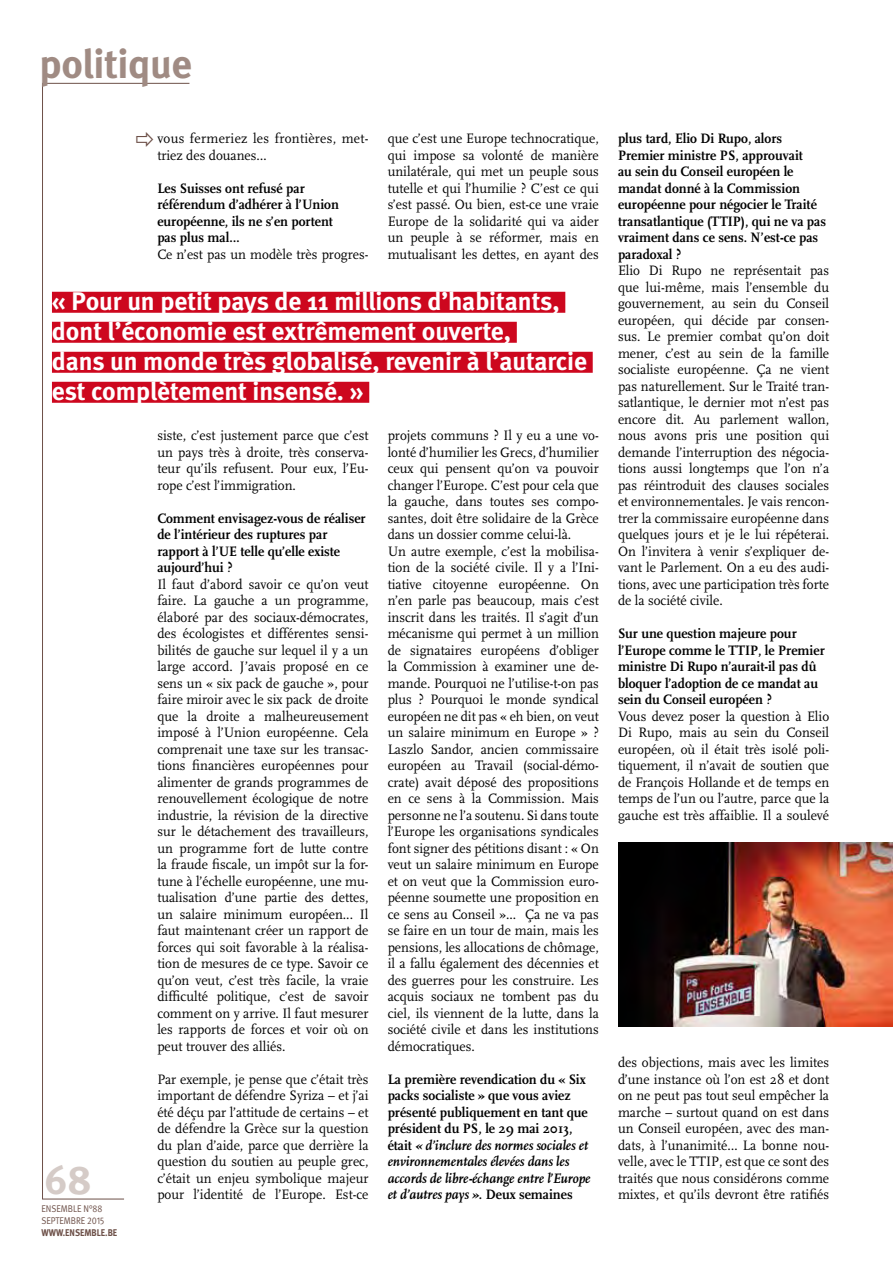
<style>
.page{position:relative;width:893px;height:1263px;background:#fff}
.page>*{position:absolute;margin:0;border:0;box-sizing:border-box;transform-origin:0 0}
.t1{font:700 40.5px "Meta";letter-spacing:-.01em;color:#a08b83}
.t2{font:40.5px "Meta Bold Expert";color:#d5cbc7}
.t3{font:700 25.5px/30px "Meta";color:#fff}
.t4{font:14.25px/16.5px "Scala";color:#000;text-align:justify;scale:.95 1}
.t5{font:700 14.25px/16.5px "Scala";color:#000;scale:.95 1}
.t6{font:14.25px/16.5px "Scala";letter-spacing:.02em;color:#000;scale:.95 1}
.t7{font:9.75px/12px "Meta Normal";color:#6d5048;scale:.9 1}
.t8{font:700 9.75px "Meta";color:#6d5048;scale:.9 1}
.s1{font-family:"Meta Normal Expert"}
.s2{font-style:italic}
</style>
<div class="page">
<svg style="left:42px;top:83px;width:148px;height:1116px"></svg>
<img style="left:618px;top:843px;width:275px;height:183px">
<div style="left:52px;top:292px;width:513px;height:21px;background:#cd071e"></div>
<div style="left:52px;top:322px;width:465px;height:21px;background:#cd071e"></div>
<div style="left:52px;top:352px;width:541px;height:21px;background:#cd071e"></div>
<div style="left:52px;top:382px;width:317px;height:21px;background:#cd071e"></div>
<svg style="left:136px;top:132px;width:17px;height:15px"></svg>
<h1 class="t1" style="left:40px;top:40px;width:154px">politique</h1>
<p class="t6" style="left:157px;top:130px;width:224px">vous fermeriez les frontières, met&shy;triez des douanes…</p>
<p class="t5" style="left:157px;top:180px;width:193px">Les Suisses ont refusé par référendum d’adhérer à l’Union européenne, ils ne s’en portent pas plus mal…</p>
<p class="t4" style="left:157px;top:246px;width:224px">Ce n’est pas un modèle très progres-</p>
<p class="t4" style="left:388px;top:131px;width:224px">que c’est une Europe technocratique, qui impose sa volonté de manière unilatérale, qui met un peuple sous tutelle et qui l’humilie ? C’est ce qui s’est passé. Ou bien, est-ce une vraie Europe de la solidarité qui va aider un peuple à se réformer, mais en mutualisant les dettes, en ayant des</p>
<h2 class="t3" style="left:52px;top:286px;width:537px">« Pour un petit pays de 11 millions d’habitants, dont l’économie est extrêmement ouverte,<br>dans un monde très globalisé, revenir à l’autarcie est complètement insensé. »</h2>
<h1 class="t2" style="left:45px;top:1156px;width:48px">68</h1>
<p class="t7" style="left:41px;top:1203px;width:71px">ENSEMBLE N°<span class="s1">88<br></span>SEPTEMBRE <span class="s1">2015</span></p>
<p class="t8" style="left:41px;top:1227px;width:10px">www</p>
<p class="t8" style="left:63px;top:1227px;width:62px">.ensemble.be</p>
<p class="t4" style="left:157px;top:427px;width:224px">siste, c’est justement parce que c’est un pays très à droite, très conserva&shy;teur qu’ils refusent. Pour eux, l’Eu&shy;rope c’est l’immigration.</p>
<p class="t5" style="left:157px;top:510px;width:221px">Comment envisagez-vous de réaliser de l’intérieur des ruptures par rapport à l’UE telle qu’elle existe aujourd’hui ?</p>
<p class="t4" style="left:157px;top:576px;width:224px">Il faut d’abord savoir ce qu’on veut faire. La gauche a un programme, élaboré par des sociaux-démocrates, des écologistes et différentes sensi&shy;bilités de gauche sur lequel il y a un large accord. J’avais proposé en ce sens un « six pack de gauche », pour faire miroir avec le six pack de droite que la droite a malheureusement imposé à l’Union européenne. Cela comprenait une taxe sur les transac&shy;tions financières européennes pour alimenter de grands programmes de renouvellement écologique de notre industrie, la révision de la directive sur le détachement des travailleurs, un programme fort de lutte contre la fraude fiscale, un impôt sur la for&shy;tune à l’échelle européenne, une mu&shy;tualisation d’une partie des dettes, un salaire minimum européen... Il faut maintenant créer un rapport de forces qui soit favorable à la réalisa&shy;tion de mesures de ce type. Savoir ce qu’on veut, c’est très facile, la vraie difficulté politique, c’est de savoir comment on y arrive. Il faut mesurer les rapports de forces et voir où on peut trouver des alliés.</p>
<p class="t4" style="left:157px;top:1071px;width:224px">Par exemple, je pense que c’était très important de défendre Syriza – et j’ai été déçu par l’attitude de certains – et de défendre la Grèce sur la question du plan d’aide, parce que derrière la question du soutien au peuple grec, c’était un enjeu symbolique majeur pour l’identité de l’Europe. Est-ce</p>
<p class="t4" style="left:388px;top:428px;width:224px;text-align:left">projets communs ? Il y eu a une vo&shy;lonté d’humilier les Grecs, d’humilier ceux qui pensent qu’on va pouvoir changer l’Europe. C’est pour cela que la gauche, dans toutes ses compo&shy;santes, doit être solidaire de la Grèce dans un dossier comme celui-là.<br>Un autre exemple, c’est la mobilisa&shy;tion de la société civile. Il y a l’Ini&shy;tiative citoyenne européenne. On n’en parle pas beaucoup, mais c’est inscrit dans les traités. Il s’agit d’un mécanisme qui permet à un million de signataires européens d’obliger la Commission à examiner une de&shy;mande. Pourquoi ne l’utilise-t-on pas plus ? Pourquoi le monde syndical européen ne dit pas « eh bien, on veut un salaire minimum en Europe » ?<br>Laszlo Sandor, ancien commissaire européen au Travail (social-démo&shy;crate) avait déposé des propositions en ce sens à la Commission. Mais personne ne l’a soutenu. Si dans toute l’Europe les organisations syndicales font signer des pétitions disant : « On veut un salaire minimum en Europe et on veut que la Commission euro&shy;péenne soumette une proposition en ce sens au Conseil »... Ça ne va pas se faire en un tour de main, mais les pensions, les allocations de chômage, il a fallu également des décennies et des guerres pour les construire. Les acquis sociaux ne tombent pas du ciel, ils viennent de la lutte, dans la société civile et dans les institutions démocratiques.</p>
<p class="t5" style="left:388px;top:1071px;width:215px">La première revendication du « Six packs socialiste » que vous aviez présenté publiquement en tant que président du PS, le 29 mai 2013, était <span class="s2">« d’inclure des normes sociales et environnementales élevées dans les accords de libre-échange entre l’Europe et d’autres pays »</span>. Deux semaines</p>
<p class="t5" style="left:618px;top:130px;width:221px">plus tard, Elio Di Rupo, alors<br>Premier ministre PS, approuvait<br>au sein du Conseil européen le mandat donné à la Commission européenne pour négocier le Traité transatlantique (TTIP), qui ne va pas vraiment dans ce sens. N’est-ce pas paradoxal ?</p>
<p class="t4" style="left:618px;top:263px;width:224px">Elio Di Rupo ne représentait pas que lui-même, mais l’ensemble du gouvernement, au sein du Conseil européen, qui décide par consen&shy;sus. Le premier combat qu’on doit mener, c’est au sein de la famille socialiste européenne. Ça ne vient pas naturellement. Sur le Traité tran&shy;satlantique, le dernier mot n’est pas encore dit. Au parlement wallon, nous avons pris une position qui demande l’interruption des négocia&shy;tions aussi longtemps que l’on n’a pas réintroduit des clauses sociales et environnementales. Je vais rencon&shy;trer la commissaire européenne dans quelques jours et je le lui répéterai.<br>On l’invitera à venir s’expliquer de&shy;vant le Parlement. On a eu des audi&shy;tions, avec une participation très forte de la société civile.</p>
<p class="t5" style="left:618px;top:625px;width:219px">Sur une question majeure pour l’Europe comme le TTIP, le Premier ministre Di Rupo n’aurait-il pas dû bloquer l’adoption de ce mandat au sein du Conseil européen ?</p>
<p class="t4" style="left:618px;top:708px;width:224px">Vous devez poser la question à Elio Di Rupo, mais au sein du Conseil européen, où il était très isolé poli&shy;tiquement, il n’avait de soutien que de François Hollande et de temps en temps de l’un ou l’autre, parce que la gauche est très affaiblie. Il a soulevé</p>
<p class="t4" style="left:618px;top:1055px;width:224px">des objections, mais avec les limites d’une instance où l’on est 28 et dont on ne peut pas tout seul empêcher la marche – surtout quand on est dans un Conseil européen, avec des man&shy;dats, à l’unanimité… La bonne nou&shy;velle, avec le TTIP, est que ce sont des traités que nous considérons comme mixtes, et qu’ils devront être ratifiés</p>
</div>
